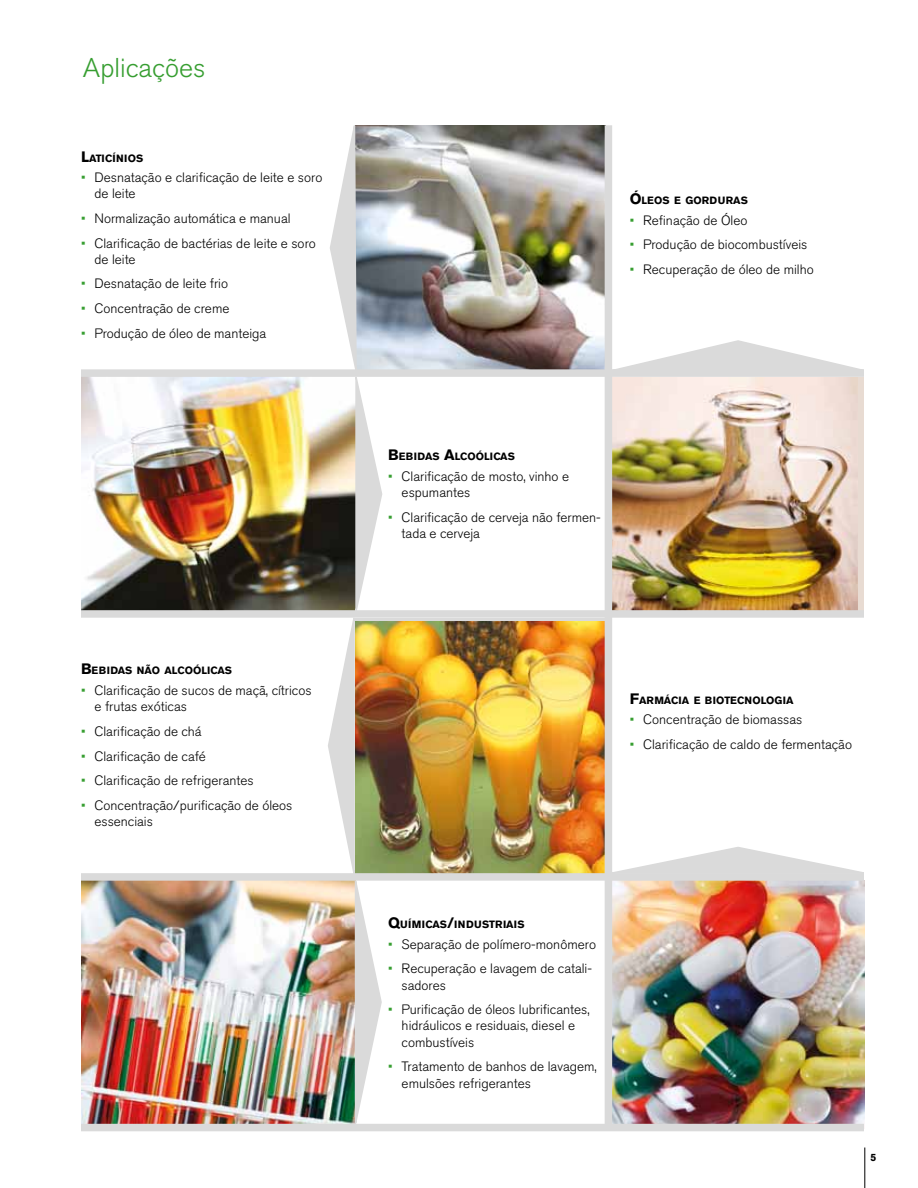
<style>
.page{position:relative;width:918px;height:1188px;background:#fff}
.page>*{position:absolute;margin:0;border:0;box-sizing:border-box;transform-origin:0 0}
.t1{font:300 27px "Akzidenz Grotesk Pro";color:#379e31}
.t2{font:300 13.5px/16.2px "Akzidenz Grotesk Pro";color:#000}
.t3{font:700 10.5px "Akzidenz Grotesk Pro";color:#000}
.t4{font:700 10.5px "Akzidenz Grotesk Pro";letter-spacing:.03em;color:#000}
.t5{font:700 10.5px "Akzidenz Grotesk Pro";letter-spacing:.02em;color:#000}
.t6{font:700 10.5px "Akzidenz Grotesk Pro";color:#000}
.s1{font-size:15px}
.s2{color:#379e31}
</style>
<div class="page">
<img style="left:383px;top:125px;width:222px;height:244px">
<img style="left:383px;top:622px;width:222px;height:251px">
<div style="left:605px;top:377px;width:259px;height:233px;background:#e8dbd2"></div>
<img style="left:612px;top:377px;width:245px;height:233px">
<img style="left:612px;top:881px;width:252px;height:243px">
<img style="left:81px;top:881px;width:246px;height:243px">
<img style="left:81px;top:377px;width:246px;height:233px">
<div style="left:81px;top:873px;width:783px;height:8px;background:#dadada"></div>
<div style="left:81px;top:369px;width:783px;height:8px;background:#dadada"></div>
<div style="left:81px;top:610px;width:783px;height:8px;background:#dadada"></div>
<div style="left:605px;top:125px;width:7px;height:1002px;background:#dadada"></div>
<div style="left:81px;top:1124px;width:783px;height:7px;background:#dadada"></div>
<svg style="left:597px;top:846px;width:267px;height:28px"></svg>
<svg style="left:599px;top:339px;width:261px;height:31px"></svg>
<img style="left:327px;top:125px;width:56px;height:999px">
<hr style="left:864px;top:1148px;width:1px;height:40px;background:#000">
<h1 class="t1" style="left:83px;top:50px;width:124px">Aplicações</h1>
<p class="t3" style="left:81px;top:151px;width:64px"><span class="s1">L</span>ATICÍNIOS</p>
<p class="t2" style="left:94px;top:169px;width:229px;text-indent:-14px"><span class="s2">•</span> Desnatação e clarificação de leite e soro de leite</p>
<p class="t2" style="left:81px;top:210px;width:211px"><span class="s2">•</span> Normalização automática e manual</p>
<p class="t2" style="left:94px;top:235px;width:223px;text-indent:-14px"><span class="s2">•</span> Clarificação de bactérias de leite e soro de leite</p>
<p class="t2" style="left:81px;top:276px;width:149px"><span class="s2">•</span> Desnatação de leite frio</p>
<p class="t2" style="left:81px;top:300px;width:150px"><span class="s2">•</span> Concentração de creme</p>
<p class="t2" style="left:81px;top:325px;width:187px"><span class="s2">•</span> Produção de óleo de manteiga</p>
<p class="t3" style="left:81px;top:664px;width:153px"><span class="s1">B</span>EBIDAS NÃO ALCOÓLICAS</p>
<p class="t2" style="left:94px;top:682px;width:219px;text-indent:-14px"><span class="s2">•</span> Clarificação de sucos de maçã, cítricos e frutas exóticas</p>
<p class="t2" style="left:81px;top:723px;width:122px"><span class="s2">•</span> Clarificação de chá</p>
<p class="t2" style="left:81px;top:748px;width:126px"><span class="s2">•</span> Clarificação de café</p>
<p class="t2" style="left:81px;top:772px;width:174px"><span class="s2">•</span> Clarificação de refrigerantes</p>
<p class="t2" style="left:94px;top:797px;width:199px;text-indent:-14px"><span class="s2">•</span> Concentração/purificação de óleos essenciais</p>
<p class="t5" style="left:630px;top:194px;width:120px"><span class="s1">Ó</span>LEOS E GORDURAS</p>
<p class="t2" style="left:630px;top:212px;width:119px"><span class="s2">•</span> Refinação de Óleo</p>
<p class="t2" style="left:630px;top:236px;width:179px"><span class="s2">•</span> Produção de biocombustíveis</p>
<p class="t2" style="left:630px;top:261px;width:186px"><span class="s2">•</span> Recuperação de óleo de milho</p>
<p class="t3" style="left:388px;top:450px;width:128px"><span class="s1">B</span>EBIDAS <span class="s1">A</span>LCOÓLICAS</p>
<p class="t2" style="left:402px;top:468px;width:169px;text-indent:-14px"><span class="s2">•</span> Clarificação de mosto, vinho e espumantes</p>
<p class="t2" style="left:402px;top:509px;width:201px;text-indent:-14px"><span class="s2">•</span> Clarificação de cerveja não fermen&shy;tada e cerveja</p>
<p class="t3" style="left:630px;top:693px;width:165px"><span class="s1">F</span>ARMÁCIA E BIOTECNOLOGIA</p>
<p class="t2" style="left:630px;top:711px;width:174px"><span class="s2">•</span> Concentração de biomassas</p>
<p class="t2" style="left:630px;top:736px;width:224px"><span class="s2">•</span> Clarificação de caldo de fermentação</p>
<p class="t4" style="left:388px;top:918px;width:138px"><span class="s1">Q</span>UÍMICAS<span class="s1">/</span>INDUSTRIAIS</p>
<p class="t2" style="left:388px;top:936px;width:209px"><span class="s2">•</span> Separação de polímero-monômero</p>
<p class="t2" style="left:402px;top:961px;width:192px;text-indent:-14px"><span class="s2">•</span> Recuperação e lavagem de catali&shy;sadores</p>
<p class="t2" style="left:402px;top:1001px;width:189px;text-indent:-14px"><span class="s2">•</span> Purificação de óleos lubrificantes, hidráulicos e residuais, diesel e combustíveis</p>
<p class="t2" style="left:402px;top:1059px;width:197px;text-indent:-14px"><span class="s2">•</span> Tratamento de banhos de lavagem, emulsões refrigerantes</p>
<p class="t6" style="left:870px;top:1150px;width:7px">5</p>
</div>
